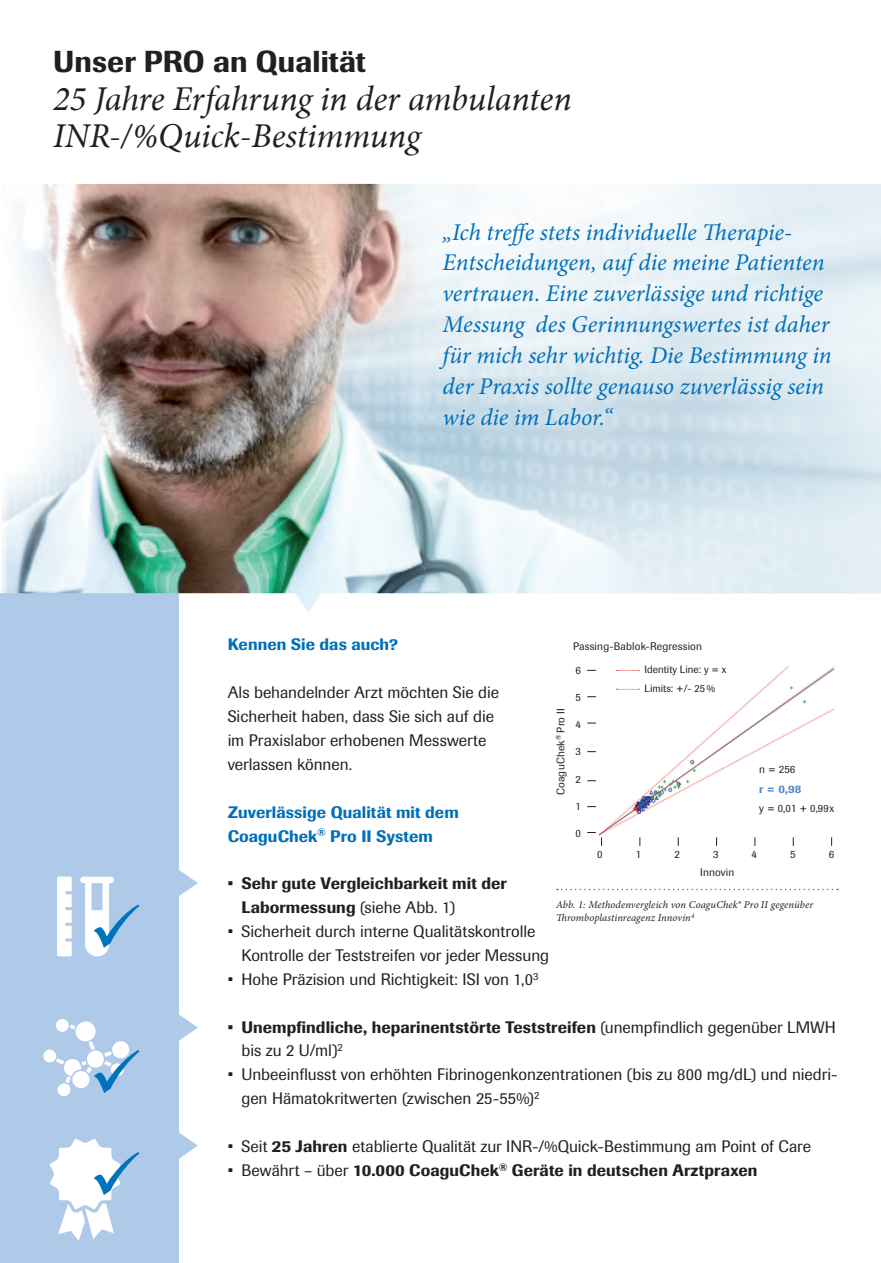
<style>
.page{position:relative;width:881px;height:1263px;background:#fff}
.page>*{position:absolute;margin:0;border:0;box-sizing:border-box;transform-origin:0 0}
.t1{font:italic 34.5px/37.5px "Minion";letter-spacing:-.005em;color:#231f20}
.t2{font:500 30px "Imago";letter-spacing:.005em;color:#231f20}
.t3{font:italic 24px/30.8px "Minion Pro";letter-spacing:-.005em;color:#006fba}
.t4{font:16.5px/24px "Imago";color:#231f20}
.t5{font:500 16.5px/24px "Imago";letter-spacing:.005em;color:#231f20}
.t6{font:500 16.5px/23.9px "Imago";letter-spacing:.005em;color:#006fba}
.t7{font:500 11.25px "Imago";color:#5786c5}
.t8{font:10.8px "Imago";letter-spacing:.015em;color:#231f20}
.t9{font:italic 10.5px/13.5px "Minion Pro";letter-spacing:.01em;color:#231f20}
.t10{font:10.5px/19.2px "Imago";color:#231f20}
.s1{font-weight:400}
.s2{font-weight:500}
</style>
<div class="page">
<div style="left:0;top:593px;width:179px;height:670px;background:#afcae9"></div>
<svg style="left:179px;top:1014px;width:19px;height:27px"></svg>
<svg style="left:179px;top:870px;width:19px;height:26px"></svg>
<svg style="left:179px;top:1132px;width:19px;height:27px"></svg>
<img style="left:2px;top:184px;width:878px;height:428px">
<img style="left:587px;top:666px;width:248px;height:180px">
<svg style="left:556px;top:889px;width:281px;height:1px"></svg>
<svg style="left:616px;top:670px;width:23px;height:1px"></svg>
<svg style="left:616px;top:689px;width:23px;height:1px"></svg>
<svg style="left:325px;top:183px;width:555px;height:410px"></svg>
<svg style="left:127px;top:904px;width:12px;height:15px"></svg>
<svg style="left:127px;top:1044px;width:12px;height:20px"></svg>
<svg style="left:43px;top:876px;width:84px;height:221px"></svg>
<svg style="left:50px;top:1139px;width:89px;height:102px"></svg>
<h2 class="t2" style="left:53px;top:43px;width:314px">Unser PRO an Qualität</h2>
<h1 class="t1" style="left:53px;top:80px;width:520px">25 Jahre Erfahrung in der ambulanten<br>INR-/%Quick-Bestimmung</h1>
<p class="t3" style="left:442px;top:217px;width:390px">„Ich treffe stets individuelle Therapie-Entscheidungen, auf die meine Patienten vertrauen. Eine zuverlässige und richtige Messung des Gerinnungswertes ist daher für mich sehr wichtig. Die Bestimmung in der Praxis sollte genauso zuverlässig sein wie die im Labor.“</p>
<p class="t6" style="left:227px;top:632px;width:172px">Kennen Sie das auch?</p>
<p class="t4" style="left:227px;top:680px;width:273px">Als behandelnder Arzt möchten Sie die Sicherheit haben, dass Sie sich auf die im Praxislabor erhobenen Messwerte verlassen können.</p>
<p class="t6" style="left:227px;top:800px;width:232px">Zuverlässige Qualität mit dem<br>CoaguChek<sup>®</sup> Pro II System</p>
<p class="t5" style="left:241px;top:871px;width:267px;text-indent:-14px">• Sehr gute Vergleichbarkeit mit der<br>Labormessung <span class="s1">(siehe Abb. 1)</span></p>
<p class="t4" style="left:241px;top:919px;width:309px;text-indent:-14px">• Sicherheit durch interne Qualitätskontrolle<br>Kontrolle der Teststreifen vor jeder Messung</p>
<p class="t4" style="left:227px;top:967px;width:312px">• Hohe Präzision und Richtigkeit: ISI von 1,0<sup>3</sup></p>
<p class="t5" style="left:241px;top:1015px;width:595px;text-indent:-14px">• Unempfindliche, heparinentstörte Teststreifen <span class="s1">(unempfindlich gegenüber LMWH bis zu 2 U/ml)</span><sup>2</sup></p>
<p class="t4" style="left:241px;top:1062px;width:597px;text-indent:-14px">• Unbeeinflusst von erhöhten Fibrinogenkonzentrationen (bis zu 800 mg/dL) und niedri&shy;gen Hämatokritwerten (zwischen 25-55%)<sup>2</sup></p>
<p class="t4" style="left:227px;top:1134px;width:584px">• Seit <span class="s2">25 Jahren</span> etablierte Qualität zur INR-/%Quick-Bestimmung am Point of Care</p>
<p class="t5" style="left:227px;top:1158px;width:531px"><span class="s1">• Bewährt – über</span> 10.000 CoaguChek<sup>®</sup> Geräte in deutschen Arztpraxen</p>
<p class="t8" style="left:573px;top:640px;width:130px">Passing-Bablok-Regression</p>
<p class="t10" style="left:644px;top:659px;width:83px">Identity Line: y = x<br>Limits: +/- 25 %</p>
<p class="t8" style="left:575px;top:663px;width:7px">6</p>
<p class="t8" style="left:575px;top:690px;width:7px">5</p>
<p class="t8" style="left:575px;top:717px;width:7px">4</p>
<p class="t8" style="left:575px;top:744px;width:7px">3</p>
<p class="t8" style="left:575px;top:772px;width:7px">2</p>
<p class="t8" style="left:575px;top:799px;width:7px">1</p>
<p class="t8" style="left:575px;top:826px;width:7px">0</p>
<p class="t8" style="left:553px;top:795px;width:88px;rotate:-90deg">CoaguChek<sup>®</sup> Pro II</p>
<p class="t8" style="left:759px;top:763px;width:37px">n = 256</p>
<p class="t7" style="left:759px;top:781px;width:44px">r = 0,98</p>
<p class="t8" style="left:759px;top:801px;width:76px">y = 0,01 + 0,99x</p>
<p class="t8" style="left:597px;top:847px;width:7px">0</p>
<p class="t8" style="left:635px;top:847px;width:7px">1</p>
<p class="t8" style="left:674px;top:847px;width:7px">2</p>
<p class="t8" style="left:712px;top:847px;width:7px">3</p>
<p class="t8" style="left:751px;top:847px;width:7px">4</p>
<p class="t8" style="left:789px;top:847px;width:7px">5</p>
<p class="t8" style="left:828px;top:847px;width:7px">6</p>
<p class="t8" style="left:700px;top:865px;width:36px">Innovin</p>
<p class="t9" style="left:556px;top:897px;width:258px">Abb. 1: Methodenvergleich von CoaguChek® Pro II gegenüber<br>Thromboplastinreagenz Innovin<sup>4</sup></p>
</div>
